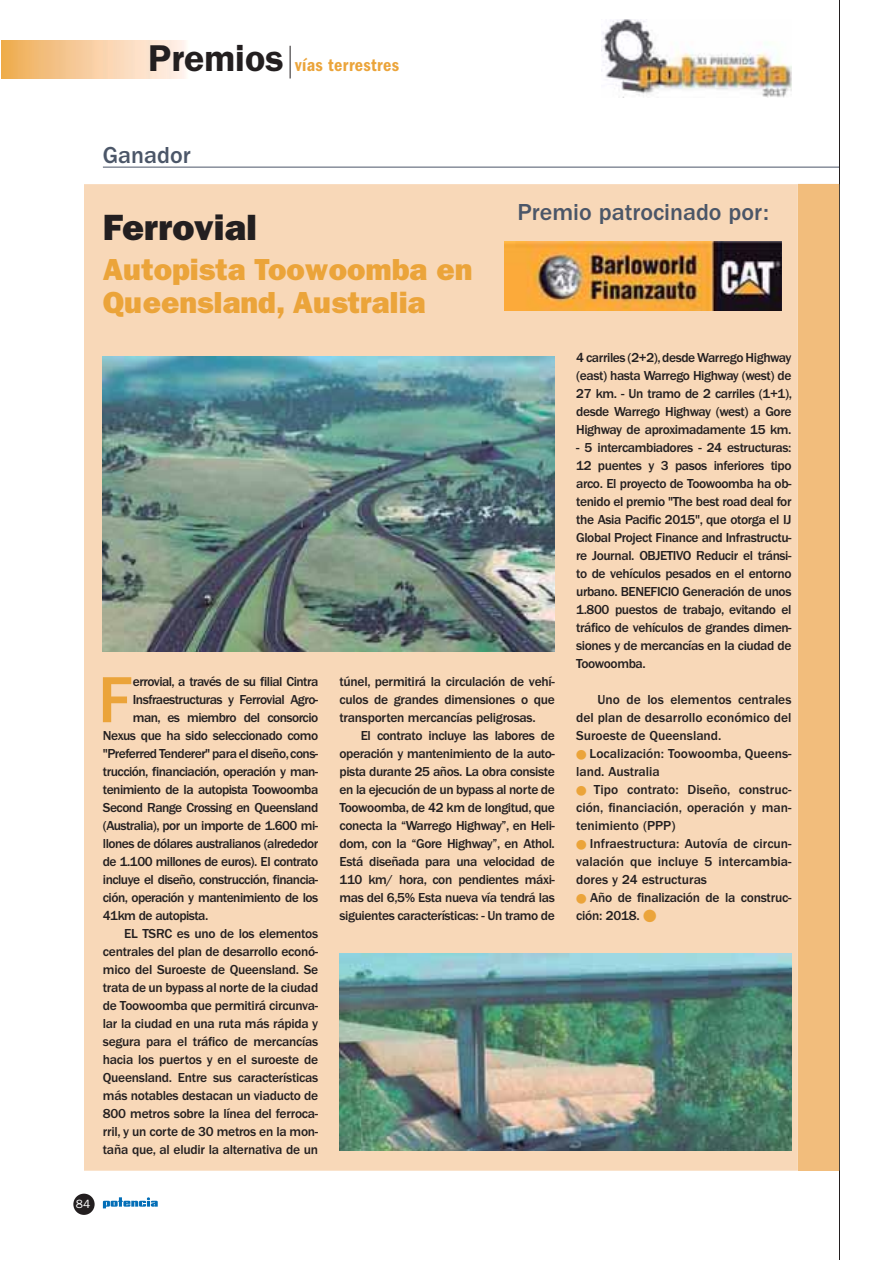
<style>
.page{position:relative;width:893px;height:1263px;background:#fff}
.page>*{position:absolute;margin:0;border:0;box-sizing:border-box;transform-origin:0 0}
.t1{font:500 67.5px "ITC Franklin Gothic Std";color:#eba43a}
.t2{font:36.75px "ITC Franklin Gothic Std Hvy";color:#231f20}
.t3{font:30.6px/32.1px "ITC Franklin Gothic Std Hvy";color:#eba43a}
.t4{font:500 24px "ITC Franklin Gothic Std";color:#4b5668}
.t5{font:18px "ITC Franklin Gothic Std Dm Cd";letter-spacing:.02em;color:#eba43a}
.t6{font:500 13.5px/18px "ITC Franklin Gothic Std";letter-spacing:-.02em;color:#231f20;text-align:justify}
.t7{font:500 13.5px "ITC Franklin Gothic Std";letter-spacing:-.04em;color:#231f20}
.t8{font:500 13.5px/18px "ITC Franklin Gothic Std";color:#231f20}
.t9{font:12px "ITC Franklin Gothic Std";color:#fff}
.s1{font-family:"ITC Franklin Gothic Std";font-weight:600;font-size:37.5px;color:#231f20}
</style>
<div class="page">
<div style="left:73px;top:1194px;width:22px;height:21px;background:#231f20;border-radius:50%"></div>
<svg style="left:103px;top:1197px;width:55px;height:11px"></svg>
<div style="left:2px;top:40px;width:190px;height:38px;background:linear-gradient(to right,#efac55,#fff6f6)"></div>
<hr style="left:290px;top:46px;width:1px;height:32px;background:#231f20">
<img style="left:602px;top:19px;width:189px;height:79px">
<hr style="left:839px;top:0;width:1px;height:1260px;background:#231f20">
<div style="left:84px;top:184px;width:714px;height:987px;background:#f8d8b8"></div>
<hr style="left:103px;top:167px;width:736px;height:1px;background:#4b5668">
<img style="left:103px;top:357px;width:452px;height:295px">
<img style="left:339px;top:954px;width:452px;height:197px">
<div style="left:798px;top:184px;width:41px;height:987px;background:#f2bd7c"></div>
<img style="left:505px;top:241px;width:277px;height:70px">
<svg style="left:576px;top:750px;width:10px;height:10px"></svg>
<svg style="left:576px;top:786px;width:10px;height:10px"></svg>
<svg style="left:576px;top:840px;width:13px;height:10px"></svg>
<svg style="left:576px;top:894px;width:13px;height:10px"></svg>
<svg style="left:644px;top:910px;width:12px;height:12px"></svg>
<h3 class="t5" style="left:148px;top:58px;width:252px"><span class="s1">Premios</span> vías terrestres</h3>
<h3 class="t4" style="left:103px;top:146px;width:89px">Ganador</h3>
<h2 class="t2" style="left:103px;top:213px;width:156px">Ferrovial</h2>
<h3 class="t3" style="left:103px;top:256px;width:371px">Autopista Toowoomba en<br>Queensland, Australia</h3>
<h3 class="t4" style="left:517px;top:203px;width:253px">Premio patrocinado por:</h3>
<h1 class="t1" style="left:98px;top:673px;width:36px">F</h1>
<p class="t7" style="left:133px;top:676px;width:187px">errovial, a través de su filial Cintra</p>
<p class="t7" style="left:133px;top:694px;width:187px">Insfraestructuras y Ferrovial Agro-</p>
<p class="t7" style="left:133px;top:712px;width:187px">man, es miembro del consorcio</p>
<p class="t7" style="left:103px;top:730px;width:217px">Nexus que ha sido seleccionado como</p>
<p class="t7" style="left:103px;top:748px;width:217px">"Preferred Tenderer" para el diseño, cons-</p>
<p class="t7" style="left:103px;top:766px;width:217px">trucción, financiación, operación y man-</p>
<p class="t7" style="left:103px;top:784px;width:217px">tenimiento de la autopista Toowoomba</p>
<p class="t7" style="left:103px;top:802px;width:217px">Second Range Crossing en Queensland</p>
<p class="t7" style="left:103px;top:820px;width:217px">(Australia), por un importe de 1.600 mi-</p>
<p class="t7" style="left:103px;top:838px;width:217px">llones de dólares australianos (alrededor</p>
<p class="t7" style="left:103px;top:856px;width:217px">de 1.100 millones de euros). El contrato</p>
<p class="t7" style="left:103px;top:874px;width:217px">incluye el diseño, construcción, financia-</p>
<p class="t7" style="left:103px;top:892px;width:217px">ción, operación y mantenimiento de los</p>
<p class="t7" style="left:103px;top:910px;width:107px">41km de autopista.</p>
<p class="t6" style="left:124px;top:925px;width:196px">EL TSRC es uno de los elementos</p>
<p class="t6" style="left:103px;top:943px;width:217px">centrales del plan de desarrollo econó-</p>
<p class="t6" style="left:103px;top:961px;width:217px">mico del Suroeste de Queensland. Se</p>
<p class="t6" style="left:103px;top:979px;width:217px">trata de un bypass al norte de la ciudad</p>
<p class="t6" style="left:103px;top:997px;width:217px">de Toowoomba que permitirá circunva-</p>
<p class="t6" style="left:103px;top:1015px;width:217px">lar la ciudad en una ruta más rápida y</p>
<p class="t6" style="left:103px;top:1033px;width:217px">segura para el tráfico de mercancías</p>
<p class="t6" style="left:103px;top:1051px;width:217px">hacia los puertos y en el suroeste de</p>
<p class="t6" style="left:103px;top:1069px;width:217px">Queensland. Entre sus características</p>
<p class="t6" style="left:103px;top:1087px;width:217px">más notables destacan un viaducto de</p>
<p class="t6" style="left:103px;top:1105px;width:217px">800 metros sobre la línea del ferroca-</p>
<p class="t6" style="left:103px;top:1123px;width:217px">rril, y un corte de 30 metros en la mon-</p>
<p class="t6" style="left:103px;top:1141px;width:217px">taña que, al eludir la alternativa de un</p>
<p class="t6" style="left:339px;top:673px;width:217px">túnel, permitirá la circulación de vehí&shy;culos de grandes dimensiones o que transporten mercancías peligrosas.</p>
<p class="t6" style="left:339px;top:727px;width:217px;text-indent:21px">El contrato incluye las labores de operación y mantenimiento de la auto&shy;pista durante 25 años. La obra consiste en la ejecución de un bypass al norte de Toowoomba, de 42 km de longitud, que conecta la “Warrego Highway”, en Heli&shy;dom, con la “Gore Highway”, en Athol.<br>Está diseñada para una velocidad de 110 km/ hora, con pendientes máxi&shy;mas del 6,5% Esta nueva vía tendrá las siguientes características: - Un tramo de</p>
<p class="t6" style="left:576px;top:350px;width:218px">4 carriles (2+2), desde Warrego Highway (east) hasta Warrego Highway (west) de 27 km. - Un tramo de 2 carriles (1+1), desde Warrego Highway (west) a Gore Highway de aproximadamente 15 km.</p>
<p class="t6" style="left:576px;top:439px;width:217px">- 5 intercambiadores - 24 estructuras:<br>12 puentes y 3 pasos inferiores tipo arco. El proyecto de Toowoomba ha ob&shy;tenido el premio "The best road deal for the Asia Pacific 2015", que otorga el IJ Global Project Finance and Infrastructu&shy;re Journal. OBJETIVO Reducir el tránsi&shy;to de vehículos pesados en el entorno urbano. BENEFICIO Generación de unos 1.800 puestos de trabajo, evitando el tráfico de vehículos de grandes dimen&shy;siones y de mercancías en la ciudad de Toowoomba.</p>
<p class="t6" style="left:576px;top:691px;width:217px;text-indent:21px">Uno de los elementos centrales del plan de desarrollo económico del Suroeste de Queensland.</p>
<p class="t8" style="left:576px;top:745px;width:217px;text-indent:13px">Localización: Toowoomba, Queens&shy;land. Australia</p>
<p class="t6" style="left:576px;top:781px;width:217px;text-indent:18px">Tipo contrato: Diseño, construc&shy;ción, financiación, operación y man&shy;tenimiento (PPP)</p>
<p class="t6" style="left:576px;top:835px;width:217px;text-indent:14px">Infraestructura: Autovía de circun&shy;valación que incluye 5 intercambia&shy;dores y 24 estructuras</p>
<p class="t6" style="left:576px;top:889px;width:217px;text-indent:14px">Año de finalización de la construc&shy;ción: 2018.</p>
<p class="t9" style="left:76px;top:1200px;width:16px">84</p>
</div>
